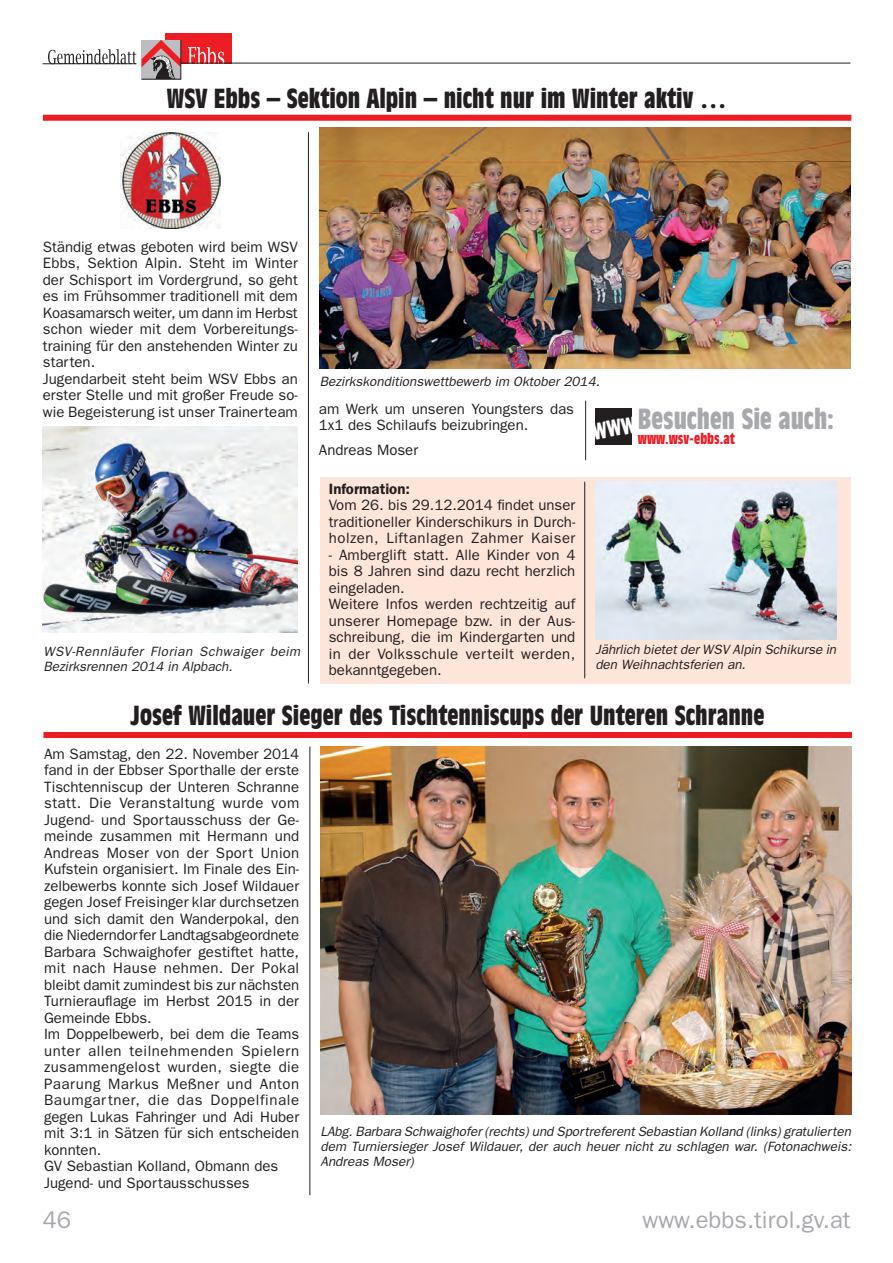
<style>
.page{position:relative;width:893px;height:1263px;background:#fff}
.page>*{position:absolute;margin:0;border:0;box-sizing:border-box;transform-origin:0 0}
.t1{font:700 condensed 28.5px "Antique Olive";color:#a8a9ad}
.t2{font:700 condensed 27px "Antique Olive";color:#231f20}
.t3{font:24px "Franklin Gothic";color:#a8a9ad}
.t4{font:15px/16.5px "Franklin Gothic";color:#231f20}
.t5{font:700 condensed 15px "Antique Olive";color:#ee1d23}
.t6{font:600 15px "Franklin Gothic";color:#231f20}
.t7{font:italic 13.5px/15px "Franklin Gothic";color:#231f20}
.t8{font:italic 13.5px/15px "Franklin Gothic";letter-spacing:.035em;color:#231f20}
</style>
<div class="page">
<div style="left:165px;top:33px;width:67px;height:31px;background:#ee1d23"></div>
<hr style="left:43px;top:63px;width:93px;height:1px;background:#231f20">
<svg style="left:188px;top:47px;width:36px;height:16px"></svg>
<svg style="left:48px;top:40px;width:133px;height:40px"></svg>
<hr style="left:181px;top:63px;width:669px;height:1px;background:#231f20">
<div style="left:320px;top:477px;width:530px;height:207px;background:#fde5da"></div>
<div style="left:43px;top:115px;width:808px;height:6px;background:#ee1d23"></div>
<img style="left:120px;top:132px;width:100px;height:96px">
<img style="left:319px;top:128px;width:532px;height:241px">
<img style="left:595px;top:482px;width:241px;height:157px">
<img style="left:43px;top:426px;width:255px;height:206px">
<div style="left:595px;top:409px;width:37px;height:36px;background:#231f20"></div>
<hr style="left:308px;top:132px;width:1px;height:552px;background:#231f20">
<img style="left:320px;top:746px;width:532px;height:369px">
<div style="left:43px;top:732px;width:809px;height:6px;background:#ee1d23"></div>
<hr style="left:309px;top:746px;width:1px;height:449px;background:#231f20">
<hr style="left:585px;top:401px;width:1px;height:59px;background:#231f20">
<hr style="left:584px;top:482px;width:1px;height:196px;background:#231f20">
<h2 class="t2" style="left:167px;top:84px;width:561px">WSV Ebbs – Sektion Alpin – nicht nur im Winter aktiv …</h2>
<p class="t4" style="left:43px;top:238px;width:257px">Ständig etwas geboten wird beim WSV Ebbs, Sektion Alpin. Steht im Winter der Schisport im Vordergrund, so geht es im Frühsommer traditionell mit dem Koasamarsch weiter, um dann im Herbst schon wieder mit dem Vorbereitungs&shy;training für den anstehenden Winter zu starten.<br>Jugendarbeit steht beim WSV Ebbs an erster Stelle und mit großer Freude so&shy;wie Begeisterung ist unser Trainerteam</p>
<p class="t7" style="left:320px;top:374px;width:281px">Bezirkskonditionswettbewerb im Oktober 2014.</p>
<p class="t4" style="left:319px;top:400px;width:257px">am Werk um unseren Youngsters das<br>1x1 des Schilaufs beizubringen.</p>
<p class="t4" style="left:319px;top:442px;width:101px">Andreas Moser</p>
<h1 class="t1" style="left:638px;top:403px;width:198px">Besuchen Sie auch:</h1>
<p class="t5" style="left:638px;top:430px;width:98px">www.wsv-ebbs.at</p>
<p class="t6" style="left:329px;top:480px;width:83px">Information:</p>
<p class="t4" style="left:329px;top:497px;width:248px;text-align:justify">Vom 26. bis 29.12.2014 findet unser traditioneller Kinderschikurs in Durch&shy;holzen, Liftanlagen Zahmer Kaiser</p>
<p class="t4" style="left:329px;top:546px;width:248px">- Amberglift statt. Alle Kinder von 4 bis 8 Jahren sind dazu recht herzlich eingeladen.<br>Weitere Infos werden rechtzeitig auf unserer Homepage bzw. in der Aus&shy;schreibung, die im Kindergarten und in der Volksschule verteilt werden, bekanntgegeben.</p>
<p class="t8" style="left:43px;top:643px;width:258px">WSV-Rennläufer Florian Schwaiger beim<br>Bezirksrennen 2014 in Alpbach.</p>
<p class="t7" style="left:595px;top:641px;width:242px">Jährlich bietet der WSV Alpin Schikurse in den Weihnachtsferien an.</p>
<h2 class="t2" style="left:131px;top:701px;width:635px">Josef Wildauer Sieger des Tischtenniscups der Unteren Schranne</h2>
<p class="t4" style="left:44px;top:745px;width:257px">Am Samstag, den 22. November 2014 fand in der Ebbser Sporthalle der erste Tischtenniscup der Unteren Schranne statt. Die Veranstaltung wurde vom Jugend- und Sportausschuss der Ge&shy;meinde zusammen mit Hermann und Andreas Moser von der Sport Union Kufstein organisiert. Im Finale des Ein&shy;zelbewerbs konnte sich Josef Wildauer gegen Josef Freisinger klar durchsetzen und sich damit den Wanderpokal, den die Niederndorfer Landtagsabgeordnete Barbara Schwaighofer gestiftet hatte, mit nach Hause nehmen. Der Pokal bleibt damit zumindest bis zur nächsten Turnierauflage im Herbst 2015 in der Gemeinde Ebbs.<br>Im Doppelbewerb, bei dem die Teams unter allen teilnehmenden Spielern zusammengelost wurden, siegte die Paarung Markus Meßner und Anton Baumgartner, die das Doppelfinale gegen Lukas Fahringer und Adi Huber mit 3:1 in Sätzen für sich entscheiden konnten.<br>GV Sebastian Kolland, Obmann des Jugend- und Sportausschusses</p>
<p class="t7" style="left:320px;top:1123px;width:532px;text-align:justify">LAbg. Barbara Schwaighofer (rechts) und Sportreferent Sebastian Kolland (links) gratulierten dem Turniersieger Josef Wildauer, der auch heuer nicht zu schlagen war. (Fotonachweis:<br>Andreas Moser)</p>
<h3 class="t3" style="left:43px;top:1206px;width:30px">46</h3>
<h3 class="t3" style="left:642px;top:1206px;width:209px">www.ebbs.tirol.gv.at</h3>
</div>
